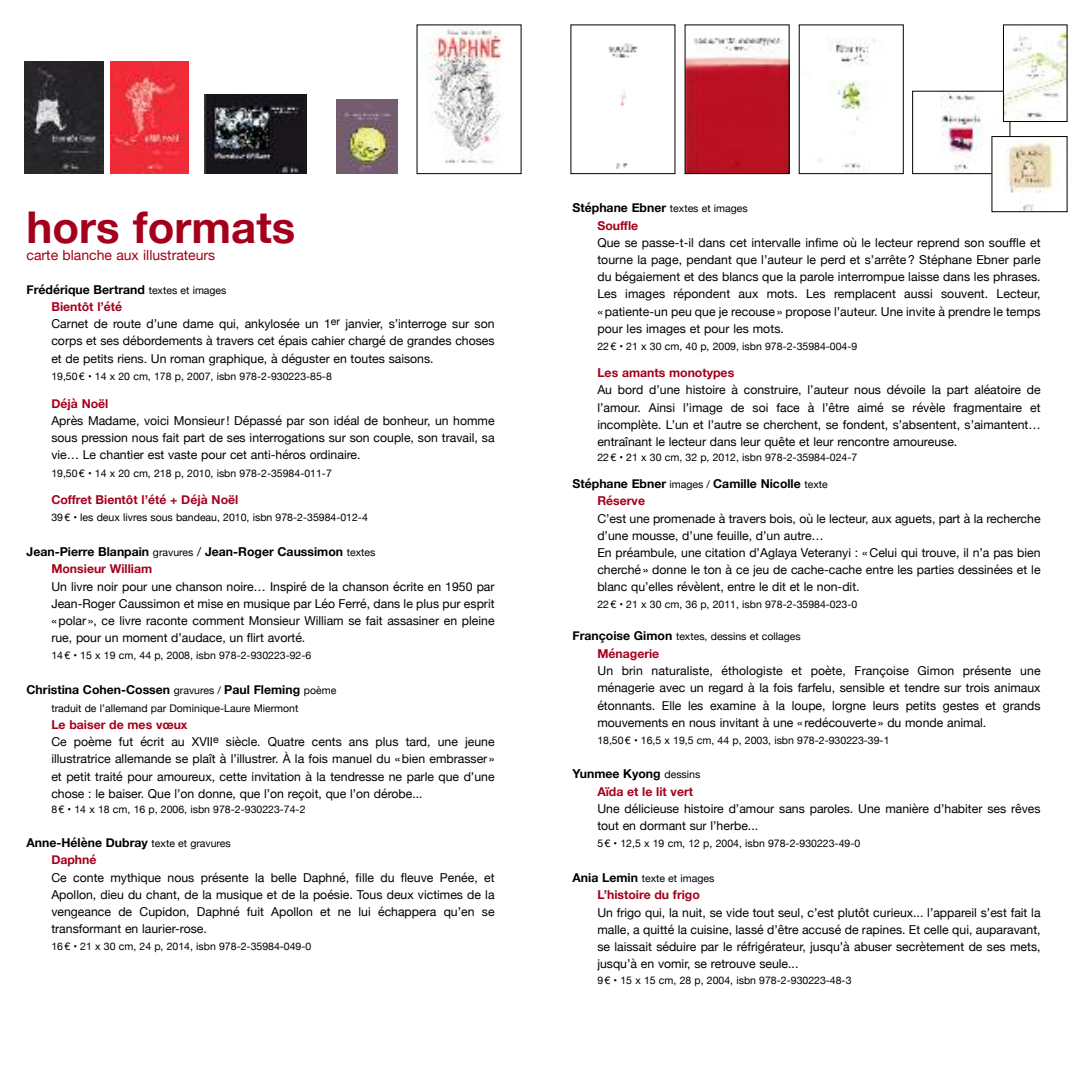
<style>
.page{position:relative;width:1092px;height:1092px;background:#fff}
.page>*{position:absolute;margin:0;border:0;box-sizing:border-box;transform-origin:0 0}
.t1{font:700 43.75px "Helvetica Neue";color:#a4001c}
.t2{font:14px "Helvetica Neue";color:#a4001c}
.t3{font:12.25px/17.2px "Helvetica Neue";color:#000;text-align:justify}
.t4{font:700 12.25px/17.5px "Helvetica Neue";color:#000}
.t5{font:700 12.25px/17.5px "Helvetica Neue";color:#a4001c}
.t6{font:10.5px "Helvetica Neue";color:#000}
.s1{font-weight:700}
.s2{font-size:10.5px}
.s3{font-weight:700;color:#a4001c}
.s4{font-weight:400;font-size:10.5px}
.s5{font-weight:400}
.s6{color:#a4001c}
.s7{font-weight:700;font-size:12.25px}
.s8{color:#000}
.s9{font-weight:400;font-size:10.5px;color:#000}
</style>
<div class="page">
<img style="left:941px;top:93px;width:41px;height:79px">
<div style="left:912px;top:91px;width:97px;height:83px;border:1px solid #000"></div>
<img style="left:110px;top:62px;width:78px;height:111px">
<img style="left:25px;top:62px;width:78px;height:111px">
<img style="left:204px;top:94px;width:103px;height:80px">
<img style="left:608px;top:43px;width:30px;height:126px">
<img style="left:424px;top:27px;width:78px;height:137px">
<img style="left:687px;top:37px;width:100px;height:135px">
<img style="left:336px;top:99px;width:61px;height:75px">
<img style="left:818px;top:39px;width:58px;height:133px">
<img style="left:1005px;top:32px;width:60px;height:88px">
<div style="left:1003px;top:25px;width:64px;height:97px;border:1px solid #000"></div>
<img style="left:993px;top:138px;width:62px;height:72px">
<div style="left:991px;top:136px;width:76px;height:76px;border:1px solid #000"></div>
<h1 class="t1" style="left:27px;top:200px;width:270px">hors formats</h1>
<p class="t2" style="left:27px;top:247px;width:190px">carte blanche aux illustrateurs</p>
<p class="t3" style="left:51px;top:280px;width:444px;text-align:left;text-indent:-25px"><span class="s1">Frédérique Bertrand</span> <span class="s2">textes et images<br></span><span class="s3">Bientôt l’été<br></span>Carnet de route d’une dame qui, ankylosée un 1<sup>er</sup> janvier, s’interroge sur son corps et ses débordements à travers cet épais cahier chargé de grandes choses et de petits riens. Un roman graphique, à déguster en toutes saisons.</p>
<p class="t6" style="left:51px;top:370px;width:282px">19,50€ • 14 x 20 cm, 178 p, 2007, isbn 978-2-930223-85-8</p>
<p class="t5" style="left:51px;top:394px;width:59px">Déjà Noël</p>
<p class="t3" style="left:51px;top:411px;width:444px">Après Madame, voici Monsieur! Dépassé par son idéal de bonheur, un homme sous pression nous fait part de ses interrogations sur son couple, son travail, sa vie… Le chantier est vaste pour cet anti-héros ordinaire.</p>
<p class="t6" style="left:51px;top:466px;width:282px">19,50€ • 14 x 20 cm, 218 p, 2010, isbn 978-2-35984-011-7</p>
<p class="t5" style="left:51px;top:490px;width:188px">Coffret Bientôt l’été + Déjà Noël</p>
<p class="t6" style="left:51px;top:511px;width:318px">39€ • les deux livres sous bandeau, 2010, isbn 978-2-35984-012-4</p>
<p class="t4" style="left:51px;top:542px;width:325px;text-indent:-25px">Jean-Pierre Blanpain <span class="s4">gravures</span> <span class="s5">/</span> Jean-Roger Caussimon <span class="s4">textes<br></span><span class="s6">Monsieur William</span></p>
<p class="t3" style="left:51px;top:577px;width:444px">Un livre noir pour une chanson noire… Inspiré de la chanson écrite en 1950 par Jean-Roger Caussimon et mise en musique par Léo Ferré, dans le plus pur esprit «polar », ce livre raconte comment Monsieur William se fait assasiner en pleine rue, pour un moment d’audace, un flirt avorté.</p>
<p class="t6" style="left:51px;top:649px;width:261px">14€ • 15 x 19 cm, 44 p, 2008, isbn 978-2-930223-92-6</p>
<p class="t4" style="left:27px;top:681px;width:311px">Christina Cohen-Cossen <span class="s4">gravures /</span> Paul Fleming <span class="s4">poème</span></p>
<p class="t6" style="left:51px;top:701px;width:248px">traduit de l’allemand par Dominique-Laure Miermont</p>
<p class="t3" style="left:51px;top:716px;width:444px;text-align:left"><span class="s3">Le baiser de mes vœux<br></span>Ce poème fut écrit au XVII<sup>e</sup> siècle. Quatre cents ans plus tard, une jeune illustratrice allemande se plaît à l’illustrer. À la fois manuel du «bien embrasser » et petit traité pour amoureux, cette invitation à la tendresse ne parle que d’une chose : le baiser. Que l’on donne, que l’on reçoit, que l’on dérobe...</p>
<p class="t6" style="left:51px;top:803px;width:256px">8€ • 14 x 18 cm, 16 p, 2006, isbn 978-2-930223-74-2</p>
<p class="t4" style="left:51px;top:833px;width:181px;text-indent:-25px">Anne-Hélène Dubray <span class="s4">texte et gravures<br></span><span class="s6">Daphné</span></p>
<p class="t3" style="left:51px;top:868px;width:444px">Ce conte mythique nous présente la belle Daphné, fille du fleuve Penée, et Apollon, dieu du chant, de la musique et de la poésie. Tous deux victimes de la vengeance de Cupidon, Daphné fuit Apollon et ne lui échappera qu’en se transformant en laurier-rose.</p>
<p class="t6" style="left:51px;top:940px;width:261px">16€ • 21 x 30 cm, 24 p, 2014, isbn 978-2-35984-049-0</p>
<p class="t6" style="left:572px;top:202px;width:177px"><span class="s7">Stéphane Ebner</span> textes et images</p>
<p class="t5" style="left:597px;top:216px;width:42px">Souffle</p>
<p class="t3" style="left:597px;top:234px;width:444px">Que se passe-t-il dans cet intervalle infime où le lecteur reprend son souffle et tourne la page, pendant que l’auteur le perd et s’arrête? Stéphane Ebner parle du bégaiement et des blancs que la parole interrompue laisse dans les phrases.<br>Les images répondent aux mots. Les remplacent aussi souvent. Lecteur, «patiente-un peu que je recouse » propose l’auteur. Une invite à prendre le temps pour les images et pour les mots.</p>
<p class="t6" style="left:597px;top:340px;width:261px">22€ • 21 x 30 cm, 40 p, 2009, isbn 978-2-35984-004-9</p>
<p class="t5" style="left:597px;top:364px;width:138px">Les amants monotypes</p>
<p class="t3" style="left:597px;top:381px;width:444px">Au bord d’une histoire à construire, l’auteur nous dévoile la part aléatoire de l’amour. Ainsi l’image de soi face à l’être aimé se révèle fragmentaire et incomplète. L’un et l’autre se cherchent, se fondent, s’absentent, s’aimantent… entraînant le lecteur dans leur quête et leur rencontre amoureuse.</p>
<p class="t6" style="left:597px;top:451px;width:261px">22€ • 21 x 30 cm, 32 p, 2012, isbn 978-2-35984-024-7</p>
<p class="t4" style="left:597px;top:474px;width:232px;text-indent:-25px">Stéphane Ebner <span class="s4">images /</span> Camille Nicolle <span class="s4">texte<br></span><span class="s6">Réserve</span></p>
<p class="t3" style="left:597px;top:509px;width:444px;text-align:left">C’est une promenade à travers bois, où le lecteur, aux aguets, part à la recherche d’une mousse, d’une feuille, d’un autre…<br>En préambule, une citation d’Aglaya Veteranyi : «Celui qui trouve, il n’a pas bien cherché» donne le ton à ce jeu de cache-cache entre les parties dessinées et le blanc qu’elles révèlent, entre le dit et le non-dit.</p>
<p class="t6" style="left:597px;top:598px;width:261px">22€ • 21 x 30 cm, 36 p, 2011, isbn 978-2-35984-023-0</p>
<p class="t6" style="left:572px;top:630px;width:230px"><span class="s7">Françoise Gimon</span> textes, dessins et collages</p>
<p class="t5" style="left:597px;top:644px;width:63px">Ménagerie</p>
<p class="t3" style="left:597px;top:662px;width:444px">Un brin naturaliste, éthologiste et poète, Françoise Gimon présente une ménagerie avec un regard à la fois farfelu, sensible et tendre sur trois animaux étonnants. Elle les examine à la loupe, lorgne leurs petits gestes et grands mouvements en nous invitant à une « redécouverte» du monde animal.</p>
<p class="t6" style="left:597px;top:733px;width:293px">18,50€ • 16,5 x 19,5 cm, 44 p, 2003, isbn 978-2-930223-39-1</p>
<p class="t5" style="left:597px;top:764px;width:104px;text-indent:-25px"><span class="s8">Yunmee Kyong</span> <span class="s9">dessins<br></span>Aïda et le lit vert</p>
<p class="t3" style="left:597px;top:800px;width:444px">Une délicieuse histoire d’amour sans paroles. Une manière d’habiter ses rêves tout en dormant sur l’herbe...</p>
<p class="t6" style="left:597px;top:837px;width:264px">5€ • 12,5 x 19 cm, 12 p, 2004, isbn 978-2-930223-49-0</p>
<p class="t6" style="left:572px;top:871px;width:143px"><span class="s7">Ania Lemin</span> texte et images</p>
<p class="t5" style="left:597px;top:886px;width:104px">L’histoire du frigo</p>
<p class="t3" style="left:597px;top:903px;width:444px">Un frigo qui, la nuit, se vide tout seul, c’est plutôt curieux... l’appareil s’est fait la malle, a quitté la cuisine, lassé d’être accusé de rapines. Et celle qui, auparavant, se laissait séduire par le réfrigérateur, jusqu’à abuser secrètement de ses mets, jusqu’à en vomir, se retrouve seule...</p>
<p class="t6" style="left:597px;top:973px;width:256px">9€ • 15 x 15 cm, 28 p, 2004, isbn 978-2-930223-48-3</p>
</div>
